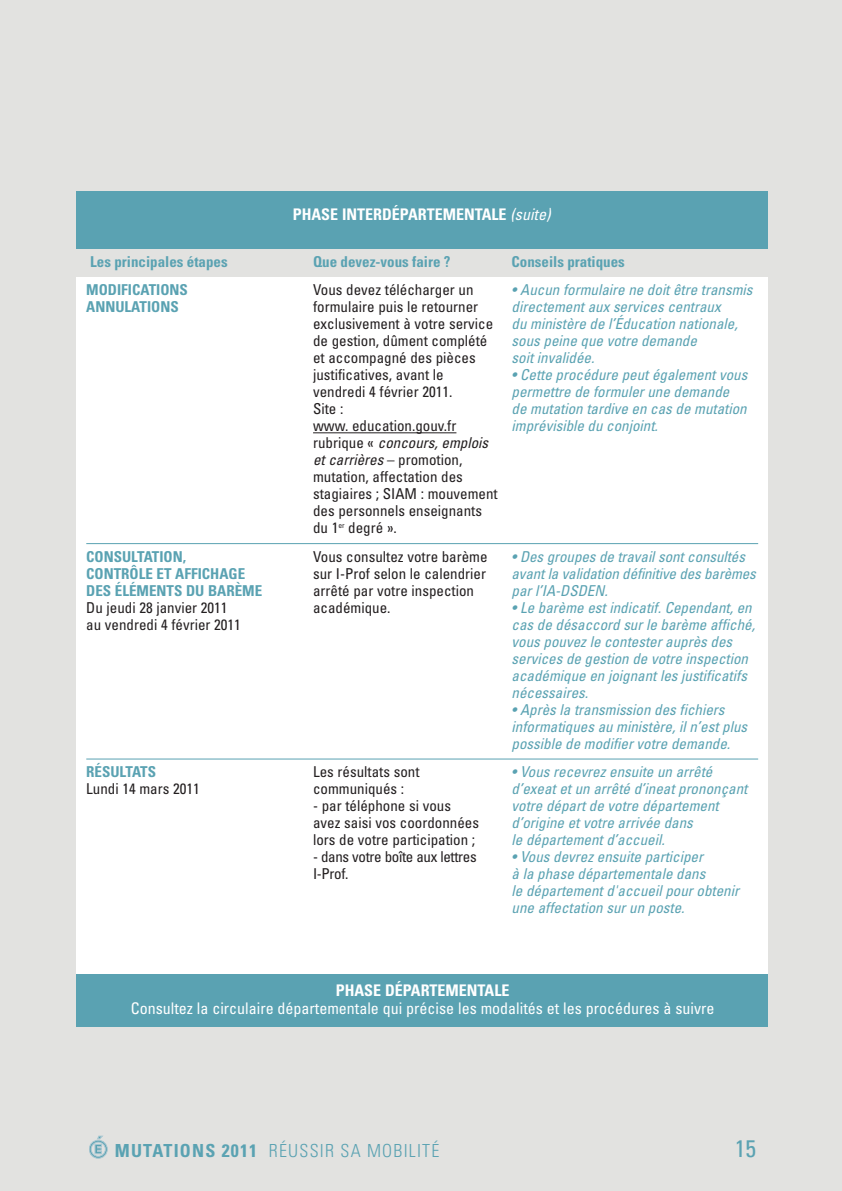
<style>
.page{position:relative;width:842px;height:1191px;background:#fff}
.page>*{position:absolute;margin:0;border:0;box-sizing:border-box;transform-origin:0 0}
.t1{font:condensed 24px "Univers";color:#5aa2b2}
.t2{font:300 condensed 18px "Univers";letter-spacing:.065em;color:#5aa2b2}
.t3{font:condensed 16px "Univers";color:#fff}
.t4{font:700 condensed 16px "Univers";color:#fff}
.t5{font:italic condensed 15px/17px "Univers";color:#5aa2b2}
.t6{font:condensed 15px/17px "Univers";color:#231f20}
.t7{font:700 condensed 15px "Univers";color:#5aa2b2}
.t8{font:condensed 15px "Univers";letter-spacing:-.02em;color:#231f20}
.s1{font-weight:400;font-style:italic}
.s2{font-style:normal;color:#231f20}
.s3{font-style:italic}
.s4{font-weight:700}
</style>
<div class="page">
<div style="left:0;top:0;width:7px;height:1191px;background:#e2e2e0"></div>
<div style="left:1px;top:0;width:841px;height:1191px;background:#e2e2e0"></div>
<div style="left:76px;top:227px;width:692px;height:779px;background:#fff"></div>
<div style="left:76px;top:191px;width:692px;height:58px;background:#5aa2b2"></div>
<div style="left:77px;top:974px;width:691px;height:53px;background:#5aa2b2"></div>
<div style="left:73px;top:249px;width:698px;height:28px;background:#e2e2e0"></div>
<hr style="left:313px;top:432px;width:143px;height:1px;background:#231f20">
<hr style="left:86px;top:543px;width:672px;height:1px;background:#5aa2b2">
<hr style="left:86px;top:758px;width:672px;height:1px;background:#5aa2b2">
<svg style="left:89px;top:1136px;width:18px;height:22px"></svg>
<p class="t4" style="left:293px;top:208px;width:259px">PHASE INTERDÉPARTEMENTALE <span class="s1">(suite)</span></p>
<p class="t7" style="left:90px;top:256px;width:139px">Les principales étapes</p>
<p class="t7" style="left:313px;top:256px;width:139px">Que devez-vous faire ?</p>
<p class="t7" style="left:511px;top:256px;width:115px">Conseils pratiques</p>
<p class="t7" style="left:86px;top:284px;width:103px">MODIFICATIONS</p>
<p class="t6" style="left:313px;top:283px;width:162px">Vous devez télécharger un</p>
<p class="t5" style="left:511px;top:283px;width:243px">• Aucun formulaire ne doit être transmis</p>
<p class="t7" style="left:86px;top:301px;width:94px">ANNULATIONS</p>
<p class="t6" style="left:313px;top:300px;width:167px">formulaire puis le retourner</p>
<p class="t5" style="left:313px;top:300px;width:426px;text-indent:198px">directement aux services centraux <span class="s2">exclusivement à votre service</span> du ministère de l’Éducation nationale, <span class="s2">de gestion, dûment complété</span></p>
<p class="t5" style="left:511px;top:334px;width:187px">sous peine que votre demande</p>
<p class="t6" style="left:313px;top:351px;width:164px">et accompagné des pièces</p>
<p class="t5" style="left:511px;top:351px;width:84px">soit invalidée.</p>
<p class="t6" style="left:313px;top:368px;width:132px">justificatives, avant le</p>
<p class="t5" style="left:511px;top:368px;width:237px">• Cette procédure peut également vous</p>
<p class="t6" style="left:313px;top:385px;width:141px">vendredi 4 février 2011.</p>
<p class="t5" style="left:511px;top:385px;width:219px">permettre de formuler une demande</p>
<p class="t6" style="left:313px;top:402px;width:32px">Site :</p>
<p class="t5" style="left:511px;top:402px;width:237px">de mutation tardive en cas de mutation</p>
<p class="t6" style="left:313px;top:419px;width:145px">www. education.gouv.fr</p>
<p class="t5" style="left:511px;top:419px;width:148px">imprévisible du conjoint.</p>
<p class="t6" style="left:313px;top:436px;width:186px">rubrique « <span class="s3">concours, emplois et carrières</span> – promotion, mutation, affectation des stagiaires ; SIAM : mouvement des personnels enseignants du 1<sup>er</sup> degré ».</p>
<p class="t7" style="left:86px;top:551px;width:101px">CONSULTATION,</p>
<p class="t6" style="left:313px;top:549px;width:176px">Vous consultez votre barème</p>
<p class="t5" style="left:511px;top:549px;width:235px">• Des groupes de travail sont consultés</p>
<p class="t7" style="left:86px;top:568px;width:160px">CONTRÔLE ET AFFICHAGE</p>
<p class="t6" style="left:313px;top:566px;width:174px">sur I-Prof selon le calendrier</p>
<p class="t5" style="left:511px;top:566px;width:246px">avant la validation définitive des barèmes</p>
<p class="t7" style="left:86px;top:585px;width:177px">DES ÉLÉMENTS DU BARÈME</p>
<p class="t6" style="left:313px;top:583px;width:162px">arrêté par votre inspection</p>
<p class="t5" style="left:511px;top:583px;width:98px">par l’IA-DSDEN.</p>
<p class="t6" style="left:86px;top:600px;width:143px">Du jeudi 28 janvier 2011</p>
<p class="t6" style="left:313px;top:600px;width:79px">académique.</p>
<p class="t5" style="left:511px;top:600px;width:242px">• Le barème est indicatif. Cependant, en</p>
<p class="t6" style="left:86px;top:617px;width:156px">au vendredi 4 février 2011</p>
<p class="t5" style="left:511px;top:617px;width:245px">cas de désaccord sur le barème affiché, vous pouvez le contester auprès des services de gestion de votre inspection académique en joignant les justificatifs nécessaires.</p>
<p class="t5" style="left:511px;top:702px;width:237px">• Après la transmission des fichiers informatiques au ministère, il n’est plus possible de modifier votre demande.</p>
<p class="t7" style="left:86px;top:766px;width:71px">RÉSULTATS</p>
<p class="t6" style="left:313px;top:764px;width:108px">Les résultats sont</p>
<p class="t5" style="left:511px;top:764px;width:202px">• Vous recevrez ensuite un arrêté</p>
<p class="t6" style="left:86px;top:781px;width:115px">Lundi 14 mars 2011</p>
<p class="t6" style="left:313px;top:781px;width:93px">communiqués :</p>
<p class="t5" style="left:511px;top:781px;width:237px">d’exeat et un arrêté d’ineat prononçant</p>
<p class="t6" style="left:313px;top:798px;width:139px">- par téléphone si vous</p>
<p class="t5" style="left:511px;top:798px;width:209px">votre départ de votre département</p>
<p class="t6" style="left:313px;top:815px;width:167px">avez saisi vos coordonnées</p>
<p class="t5" style="left:512px;top:815px;width:183px">d’origine et votre arrivée dans</p>
<p class="t6" style="left:313px;top:832px;width:164px">lors de votre participation ;</p>
<p class="t5" style="left:512px;top:832px;width:155px">le département d’accueil.</p>
<p class="t8" style="left:313px;top:851px;width:165px">- dans votre boîte aux lettres</p>
<p class="t5" style="left:512px;top:849px;width:193px">• Vous devrez ensuite participer</p>
<p class="t6" style="left:313px;top:866px;width:37px">I-Prof.</p>
<p class="t5" style="left:512px;top:866px;width:229px">à la phase départementale dans<br>le département d'accueil pour obtenir une affectation sur un poste.</p>
<p class="t4" style="left:336px;top:984px;width:175px">PHASE DÉPARTEMENTALE</p>
<p class="t3" style="left:131px;top:1002px;width:585px">Consultez la circulaire départementale qui précise les modalités et les procédures à suivre</p>
<p class="t2" style="left:115px;top:1143px;width:326px"><span class="s4">MUTATIONS 2011</span> RÉUSSIR SA MOBILITÉ</p>
<h1 class="t1" style="left:735px;top:1139px;width:23px">15</h1>
</div>
